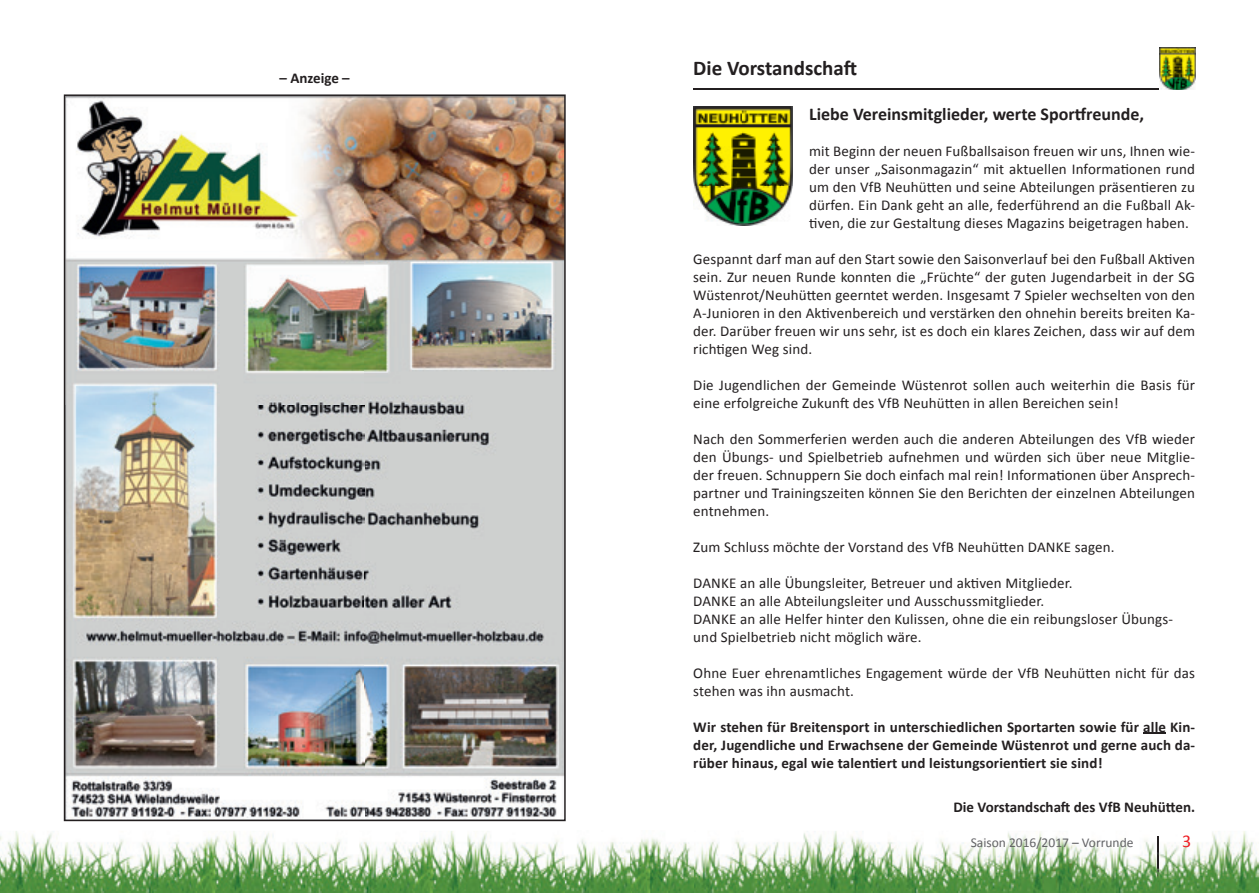
<style>
.page{position:relative;width:1259px;height:893px;background:#fff}
.page>*{position:absolute;margin:0;border:0;box-sizing:border-box;transform-origin:0 0}
.t1{font:700 21px "Calibri";color:#231f20}
.t2{font:700 18px "Calibri";color:#231f20}
.t3{font:18px "Calibri";color:#ee1d23}
.t4{font:15px/18px "Calibri";letter-spacing:.01em;color:#231f20;text-align:justify}
.t5{font:700 15px/18px "Calibri";letter-spacing:.005em;color:#231f20;text-align:justify}
.t6{font:13.5px "Calibri";color:#636366}
</style>
<div class="page">
<img style="left:0;top:831px;width:1259px;height:62px">
<img style="left:1157px;top:837px;width:1px;height:56px">
<hr style="left:693px;top:88px;width:466px;height:2px;background:#231f20">
<img style="left:566px;top:831px;width:127px;height:62px">
<img style="left:1160px;top:47px;width:35px;height:43px">
<img style="left:64px;top:94px;width:502px;height:727px">
<svg style="left:1143px;top:733px;width:23px;height:1px"></svg>
<img style="left:693px;top:107px;width:99px;height:119px">
<p class="t5" style="left:279px;top:69px;width:72px">– Anzeige –</p>
<h1 class="t1" style="left:693px;top:55px;width:165px">Die Vorstandschaft</h1>
<p class="t2" style="left:809px;top:103px;width:336px">Liebe Vereinsmitglieder, werte Sportfreunde,</p>
<p class="t4" style="left:809px;top:142px;width:387px">mit Beginn der neuen Fußballsaison freuen wir uns, Ihnen wie&shy;der unser „Saisonmagazin“ mit aktuellen Informationen rund um den VfB Neuhütten und seine Abteilungen präsentieren zu dürfen. Ein Dank geht an alle, federführend an die Fußball Ak&shy;tiven, die zur Gestaltung dieses Magazins beigetragen haben.</p>
<p class="t4" style="left:693px;top:250px;width:503px">Gespannt darf man auf den Start sowie den Saisonverlauf bei den Fußball Aktiven sein. Zur neuen Runde konnten die „Früchte“ der guten Jugendarbeit in der SG Wüstenrot/Neuhütten geerntet werden. Insgesamt 7 Spieler wechselten von den A-Junioren in den Aktivenbereich und verstärken den ohnehin bereits breiten Ka&shy;der. Darüber freuen wir uns sehr, ist es doch ein klares Zeichen, dass wir auf dem richtigen Weg sind.</p>
<p class="t4" style="left:693px;top:376px;width:503px">Die Jugendlichen der Gemeinde Wüstenrot sollen auch weiterhin die Basis für eine erfolgreiche Zukunft des VfB Neuhütten in allen Bereichen sein!</p>
<p class="t4" style="left:693px;top:430px;width:503px">Nach den Sommerferien werden auch die anderen Abteilungen des VfB wieder den Übungs- und Spielbetrieb aufnehmen und würden sich über neue Mitglie&shy;der freuen. Schnuppern Sie doch einfach mal rein! Informationen über Ansprech&shy;partner und Trainingszeiten können Sie den Berichten der einzelnen Abteilungen entnehmen.</p>
<p class="t4" style="left:693px;top:538px;width:423px">Zum Schluss möchte der Vorstand des VfB Neuhütten DANKE sagen.</p>
<p class="t4" style="left:693px;top:574px;width:481px;text-align:left">DANKE an alle Übungsleiter, Betreuer und aktiven Mitglieder.<br>DANKE an alle Abteilungsleiter und Ausschussmitglieder.<br>DANKE an alle Helfer hinter den Kulissen, ohne die ein reibungsloser Übungs&shy;und Spielbetrieb nicht möglich wäre.</p>
<p class="t4" style="left:693px;top:664px;width:503px">Ohne Euer ehrenamtliches Engagement würde der VfB Neuhütten nicht für das stehen was ihn ausmacht.</p>
<p class="t5" style="left:693px;top:718px;width:503px">Wir stehen für Breitensport in unterschiedlichen Sportarten sowie für alle Kin&shy;der, Jugendliche und Erwachsene der Gemeinde Wüstenrot und gerne auch da&shy;rüber hinaus, egal wie talentiert und leistungsorientiert sie sind!</p>
<p class="t5" style="left:953px;top:798px;width:243px">Die Vorstandschaft des VfB Neuhütten.</p>
<p class="t6" style="left:970px;top:834px;width:164px">Saison 2016/2017 – Vorrunde</p>
<p class="t3" style="left:1182px;top:829px;width:11px">3</p>
</div>
